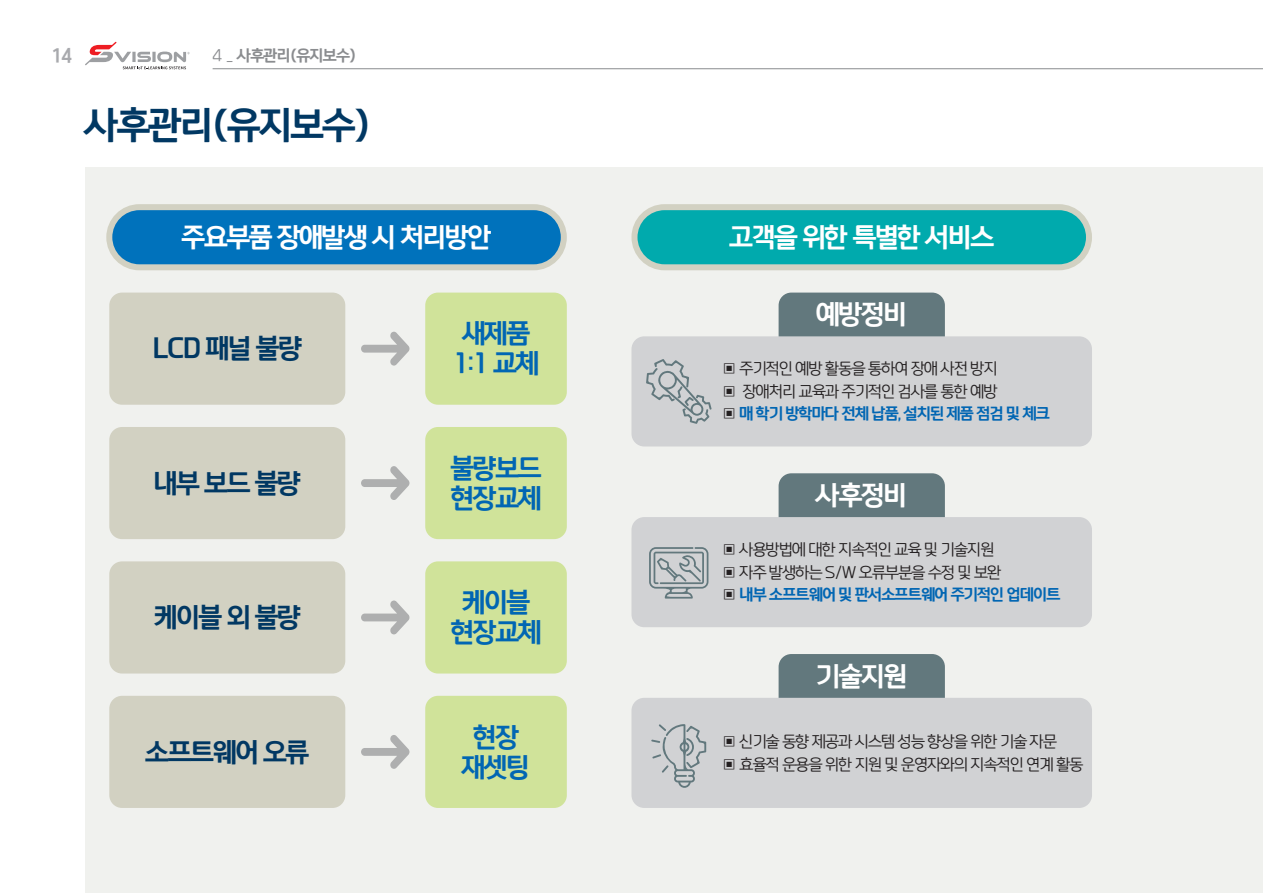
<style>
.page{position:relative;width:1263px;height:893px;background:#fff}
.page>*{position:absolute;margin:0;border:0;box-sizing:border-box;transform-origin:0 0}
.t1{font:700 36px "paybooc OTF Extra";letter-spacing:-.05em;color:#013863}
.t2{font:700 25.5px "paybooc OTF Extra";letter-spacing:-.05em;color:#fff}
.t3{font:700 25.5px "paybooc OTF Extra";letter-spacing:-.05em;color:#0166b3}
.t4{font:700 25.5px "paybooc OTF Extra";letter-spacing:-.05em;color:#013863}
.t5{font:19.5px "SD Gt Neo Cond g Bd";color:#a8a9ad}
.t6{font:15px "paybooc OTF Medium";letter-spacing:-.05em;color:#231f20}
.t7{font:700 15px "paybooc OTF Extra";letter-spacing:-.05em;color:#0166b3}
.t8{font:700 15px "paybooc OTF Extra";letter-spacing:-.05em;color:#8a8c8f}
.s1{font-family:"paybooc OTF Medium";font-weight:400}
.s2{font-family:"paybooc OTF Bold"}
.s3{font-family:"paybooc OTF Bold";font-weight:400;color:#231f20}
</style>
<div class="page">
<hr style="left:213px;top:68px;width:1050px;height:1px;background:#8a8c8f">
<svg style="left:85px;top:42px;width:105px;height:27px"></svg>
<div style="left:85px;top:167px;width:1178px;height:726px;background:#f0f1ee"></div>
<div style="left:109px;top:207px;width:455px;height:60px;background:#0072bc;border-radius:30px"></div>
<div style="left:106px;top:204px;width:461px;height:66px;border:6px solid #d2d1c2;border-radius:30px"></div>
<div style="left:109px;top:293px;width:236px;height:112px;background:#d2d1c2;border-radius:13px"></div>
<div style="left:109px;top:561px;width:236px;height:112px;background:#d2d1c2;border-radius:13px"></div>
<div style="left:109px;top:427px;width:236px;height:112px;background:#d2d1c2;border-radius:13px"></div>
<div style="left:109px;top:696px;width:236px;height:112px;background:#d2d1c2;border-radius:13px"></div>
<div style="left:425px;top:293px;width:142px;height:112px;background:#d0e39a;border-radius:13px"></div>
<div style="left:779px;top:293px;width:166px;height:67px;background:#62787d;border-radius:13px"></div>
<div style="left:779px;top:654px;width:166px;height:67px;background:#62787d;border-radius:13px"></div>
<div style="left:779px;top:473px;width:166px;height:67px;background:#62787d;border-radius:13px"></div>
<div style="left:631px;top:336px;width:461px;height:110px;background:#d1d2d4;border-radius:13px"></div>
<div style="left:631px;top:698px;width:461px;height:110px;background:#d1d2d4;border-radius:13px"></div>
<div style="left:631px;top:517px;width:461px;height:110px;background:#d1d2d4;border-radius:13px"></div>
<div style="left:425px;top:561px;width:142px;height:112px;background:#d0e39a;border-radius:13px"></div>
<div style="left:425px;top:427px;width:142px;height:112px;background:#d0e39a;border-radius:13px"></div>
<div style="left:425px;top:696px;width:142px;height:112px;background:#d0e39a;border-radius:13px"></div>
<div style="left:634px;top:207px;width:455px;height:60px;background:#00aaad;border-radius:30px"></div>
<div style="left:631px;top:204px;width:461px;height:66px;border:6px solid #d2d1c2;border-radius:30px"></div>
<svg style="left:361px;top:331px;width:49px;height:35px"></svg>
<svg style="left:361px;top:600px;width:49px;height:35px"></svg>
<svg style="left:361px;top:466px;width:49px;height:34px"></svg>
<svg style="left:361px;top:735px;width:49px;height:34px"></svg>
<svg style="left:649px;top:547px;width:59px;height:52px"></svg>
<svg style="left:646px;top:359px;width:66px;height:65px"></svg>
<svg style="left:651px;top:724px;width:55px;height:64px"></svg>
<h3 class="t5" style="left:51px;top:46px;width:22px">14</h3>
<p class="t8" style="left:213px;top:46px;width:145px"><span class="s1">4 _</span> 사후관리(유지보수)</p>
<p class="t1" style="left:85px;top:103px;width:288px">사후관리(유지보수)</p>
<p class="t2" style="left:182px;top:221px;width:311px">주요부품 장애발생 시 처리방안</p>
<p class="t2" style="left:729px;top:221px;width:266px">고객을 위한 특별한 서비스</p>
<p class="t4" style="left:152px;top:333px;width:151px">LCD 패널 불량</p>
<p class="t4" style="left:154px;top:467px;width:149px">내부 보드 불량</p>
<p class="t4" style="left:154px;top:601px;width:149px">케이블 외 불량</p>
<p class="t4" style="left:145px;top:736px;width:165px">소프트웨어 오류</p>
<p class="t2" style="left:816px;top:298px;width:93px">예방정비</p>
<p class="t3" style="left:462px;top:318px;width:70px">새제품</p>
<p class="t3" style="left:453px;top:348px;width:88px">1:1 교체</p>
<p class="t6" style="left:722px;top:360px;width:277px"><span class="s2">▣</span> 주기적인 예방 활동을 통하여 장애 사전 방지</p>
<p class="t6" style="left:722px;top:383px;width:277px"><span class="s2">▣</span> 장애처리 교육과 주기적인 검사를 통한 예방</p>
<p class="t7" style="left:722px;top:404px;width:329px"><span class="s3">▣</span> 매 학기 방학마다 전체 납품, 설치된 제품 점검 및 체크</p>
<p class="t3" style="left:450px;top:452px;width:93px">불량보드</p>
<p class="t3" style="left:450px;top:482px;width:93px">현장교체</p>
<p class="t3" style="left:462px;top:586px;width:70px">케이블</p>
<p class="t3" style="left:450px;top:616px;width:93px">현장교체</p>
<p class="t3" style="left:473px;top:721px;width:48px">현장</p>
<p class="t3" style="left:462px;top:751px;width:70px">재셋팅</p>
<p class="t2" style="left:816px;top:479px;width:93px">사후정비</p>
<p class="t6" style="left:722px;top:541px;width:274px"><span class="s2">▣</span> 사용방법에 대한 지속적인 교육 및 기술지원</p>
<p class="t6" style="left:722px;top:564px;width:281px"><span class="s2">▣</span> 자주 발생하는 S/W 오류부분을 수정 및 보완</p>
<p class="t7" style="left:722px;top:585px;width:340px"><span class="s3">▣</span> 내부 소프트웨어 및 판서소프트웨어 주기적인 업데이트</p>
<p class="t2" style="left:816px;top:660px;width:93px">기술지원</p>
<p class="t6" style="left:722px;top:733px;width:337px"><span class="s2">▣</span> 신기술 동향 제공과 시스템 성능 향상을 위한 기술 자문</p>
<p class="t6" style="left:722px;top:755px;width:363px"><span class="s2">▣</span> 효율적 운용을 위한 지원 및 운영자와의 지속적인 연계 활동</p>
</div>
